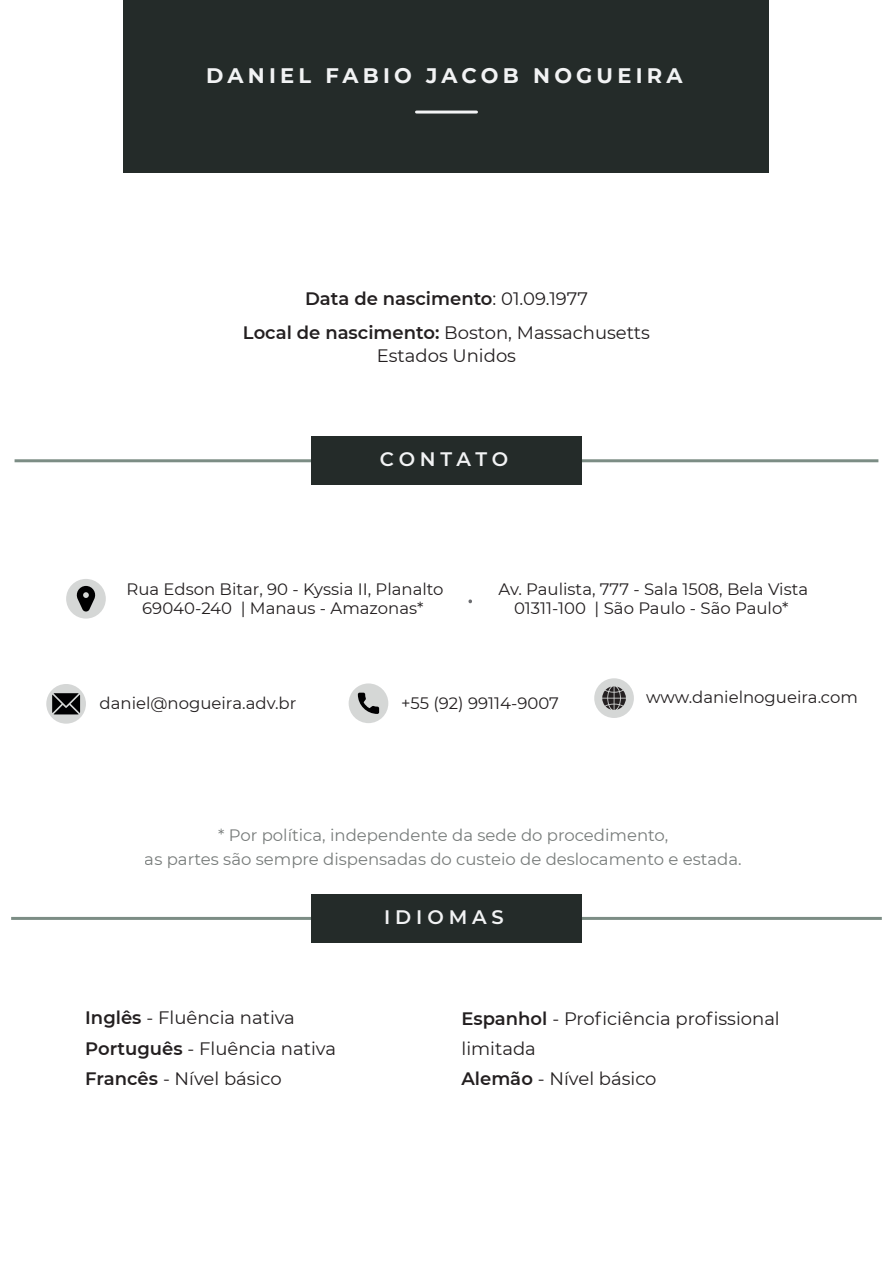
<style>
.page{position:relative;width:893px;height:1263px;background:#fff}
.page>*{position:absolute;margin:0;border:0;box-sizing:border-box;transform-origin:0 0}
.t1{font:700 21px "Montserrat";letter-spacing:.2em;color:#f2f3f4}
.t2{font:600 19.5px "Montserrat";letter-spacing:.25em;color:#f2f3f4}
.t3{font:18px/30px "Montserrat";color:#231f20}
.t4{font:600 18px/34.5px "Montserrat";color:#231f20;text-align:center}
.t5{font:16.5px/19.8px "Montserrat";color:#231f20;text-align:center}
.t6{font:16.5px/24px "Montserrat";color:#242b29;text-align:center}
.s1{font-weight:400}
.s2{font-weight:600}
</style>
<div class="page">
<div style="left:124px;top:0;width:645px;height:173px;background:#242b29"></div>
<hr style="left:416px;top:111px;width:60px;height:3px;background:#f2f3f4">
<svg style="left:66px;top:579px;width:40px;height:40px"></svg>
<div style="left:349px;top:683px;width:39px;height:40px;background:#d5d7d6;border-radius:50%"></div>
<div style="left:594px;top:678px;width:40px;height:40px;background:#d5d7d6;border-radius:50%"></div>
<svg style="left:75px;top:586px;width:22px;height:26px"></svg>
<svg style="left:358px;top:693px;width:21px;height:21px"></svg>
<svg style="left:46px;top:684px;width:40px;height:40px"></svg>
<svg style="left:52px;top:693px;width:28px;height:21px"></svg>
<hr style="left:11px;top:917px;width:871px;height:3px;background:#53695e">
<div style="left:311px;top:894px;width:271px;height:49px;background:#242b29"></div>
<hr style="left:15px;top:459px;width:863px;height:3px;background:#53695e">
<div style="left:311px;top:436px;width:271px;height:49px;background:#242b29"></div>
<svg style="left:602px;top:686px;width:24px;height:24px"></svg>
<svg style="left:468px;top:599px;width:4px;height:4px"></svg>
<p class="t1" style="left:206px;top:61px;width:478px">DANIEL FABIO JACOB NOGUEIRA</p>
<p class="t4" style="left:243px;top:280px;width:408px">Data de nascimento<span class="s1">: 01.09.1977<br></span>Local de nascimento: <span class="s1">Boston, Massachusetts</span></p>
<p class="t3" style="left:377px;top:340px;width:141px">Estados Unidos</p>
<p class="t2" style="left:380px;top:446px;width:130px">CONTATO</p>
<p class="t5" style="left:126px;top:578px;width:319px">Rua Edson Bitar, 90 - Kyssia II, Planalto<br>69040-240 | Manaus - Amazonas*</p>
<p class="t5" style="left:499px;top:578px;width:311px">Av. Paulista, 777 - Sala 1508, Bela Vista<br>01311-100 | São Paulo - São Paulo*</p>
<p class="t5" style="left:100px;top:692px;width:198px">daniel@nogueira.adv.br</p>
<p class="t5" style="left:401px;top:692px;width:159px">+55 (92) 99114-9007</p>
<p class="t5" style="left:646px;top:687px;width:213px">www.danielnogueira.com</p>
<p class="t6" style="left:145px;top:822px;width:598px">* Por política, independente da sede do procedimento,<br>as partes são sempre dispensadas do custeio de deslocamento e estada.</p>
<p class="t2" style="left:384px;top:903px;width:121px">IDIOMAS</p>
<p class="t3" style="left:85px;top:1002px;width:252px"><span class="s2">Inglês</span> - Fluência nativa<br><span class="s2">Português</span> - Fluência nativa<br><span class="s2">Francês</span> - Nível básico</p>
<p class="t3" style="left:461px;top:1002px;width:320px"><span class="s2">Espanhol</span> - Proficiência profissional limitada<br><span class="s2">Alemão</span> - Nível básico</p>
</div>
